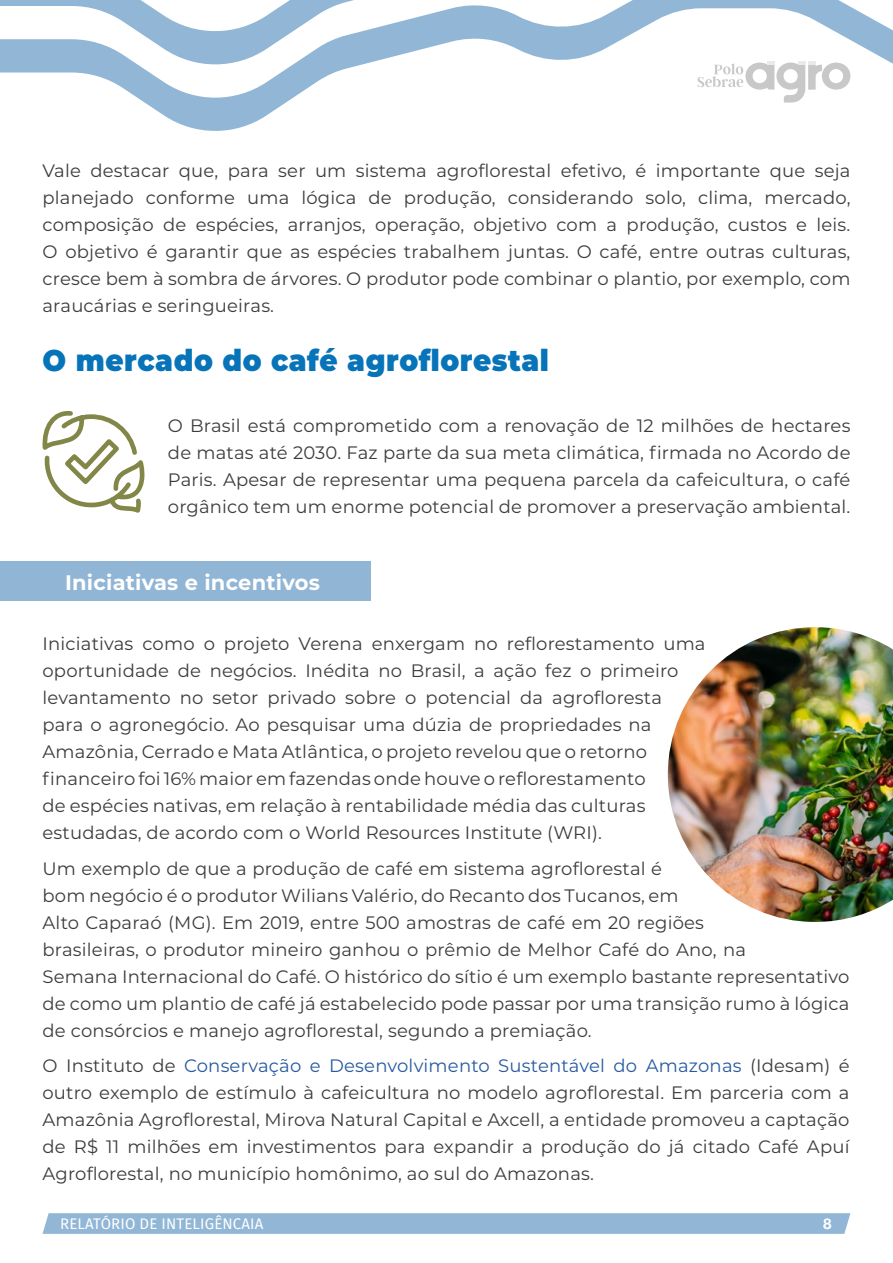
<style>
.page{position:relative;width:893px;height:1263px;background:#fff}
.page>*{position:absolute;margin:0;border:0;box-sizing:border-box;transform-origin:0 0}
.t1{font:900 30px "Montserrat";letter-spacing:.02em;color:#0774b9;scale:.93 1}
.t2{font:700 21px "Montserrat";letter-spacing:.01em;color:#fff}
.t3{font:18px/27px "Montserrat";letter-spacing:.01em;color:#3c3c3c;text-align:justify}
.t4{font:15px "Fira Sans";letter-spacing:.01em;color:#fff}
.t5{font:700 15px "Campuni";color:#fff}
.s1{color:#285aa0}
</style>
<div class="page">
<svg style="left:0;top:70px;width:851px;height:61px"></svg>
<svg style="left:0;top:3px;width:893px;height:67px"></svg>
<svg style="left:0;top:0;width:844px;height:3px"></svg>
<svg style="left:43px;top:1213px;width:807px;height:21px;background:#93b7d6"></svg>
<div style="left:0;top:561px;width:370px;height:39px;background:#90b5d5"></div>
<img style="left:668px;top:627px;width:225px;height:295px">
<svg style="left:41px;top:106px;width:111px;height:407px"></svg>
<svg style="left:697px;top:61px;width:153px;height:42px"></svg>
<p class="t3" style="left:43px;top:156px;width:809px">Vale destacar que, para ser um sistema agroflorestal efetivo, é importante que seja planejado conforme uma lógica de produção, considerando solo, clima, mercado, composição de espécies, arranjos, operação, objetivo com a produção, custos e leis.<br>O objetivo é garantir que as espécies trabalhem juntas. O café, entre outras culturas, cresce bem à sombra de árvores. O produtor pode combinar o plantio, por exemplo, com araucárias e seringueiras.</p>
<h1 class="t1" style="left:43px;top:338px;width:546px">O mercado do café agroflorestal</h1>
<p class="t3" style="left:168px;top:411px;width:684px">O Brasil está comprometido com a renovação de 12 milhões de hectares de matas até 2030. Faz parte da sua meta climática, firmada no Acordo de Paris. Apesar de representar uma pequena parcela da cafeicultura, o café orgânico tem um enorme potencial de promover a preservação ambiental.</p>
<p class="t2" style="left:65px;top:567px;width:256px">Iniciativas e incentivos</p>
<p class="t3" style="left:43px;top:629px;width:665px;text-align:left">Iniciativas como o projeto Verena enxergam no reflorestamento uma oportunidade de negócios. Inédita no Brasil, a ação fez o primeiro levantamento no setor privado sobre o potencial da agrofloresta para o agronegócio. Ao pesquisar uma dúzia de propriedades na Amazônia, Cerrado e Mata Atlântica, o projeto revelou que o retorno financeiro foi 16% maior em fazendas onde houve o reflorestamento<br>de espécies nativas, em relação à rentabilidade média das culturas estudadas, de acordo com o World Resources Institute (WRI).</p>
<p class="t3" style="left:43px;top:854px;width:808px;text-align:left">Um exemplo de que a produção de café em sistema agroflorestal é<br>bom negócio é o produtor Wilians Valério, do Recanto dos Tucanos, em<br>Alto Caparaó (MG). Em 2019, entre 500 amostras de café em 20 regiões<br>brasileiras, o produtor mineiro ganhou o prêmio de Melhor Café do Ano, na<br>Semana Internacional do Café. O histórico do sítio é um exemplo bastante representativo de como um plantio de café já estabelecido pode passar por uma transição rumo à lógica de consórcios e manejo agroflorestal, segundo a premiação.</p>
<p class="t3" style="left:43px;top:1051px;width:809px">O Instituto de <span class="s1">Conservação e Desenvolvimento Sustentável do Amazonas</span> (Idesam) é outro exemplo de estímulo à cafeicultura no modelo agroflorestal. Em parceria com a Amazônia Agroflorestal, Mirova Natural Capital e Axcell, a entidade promoveu a captação de R$ 11 milhões em investimentos para expandir a produção do já citado Café Apuí Agroflorestal, no município homônimo, ao sul do Amazonas.</p>
<p class="t4" style="left:60px;top:1213px;width:205px">RELATÓRIO DE INTELIGÊNCAIA</p>
<p class="t5" style="left:823px;top:1214px;width:11px">8</p>
</div>
